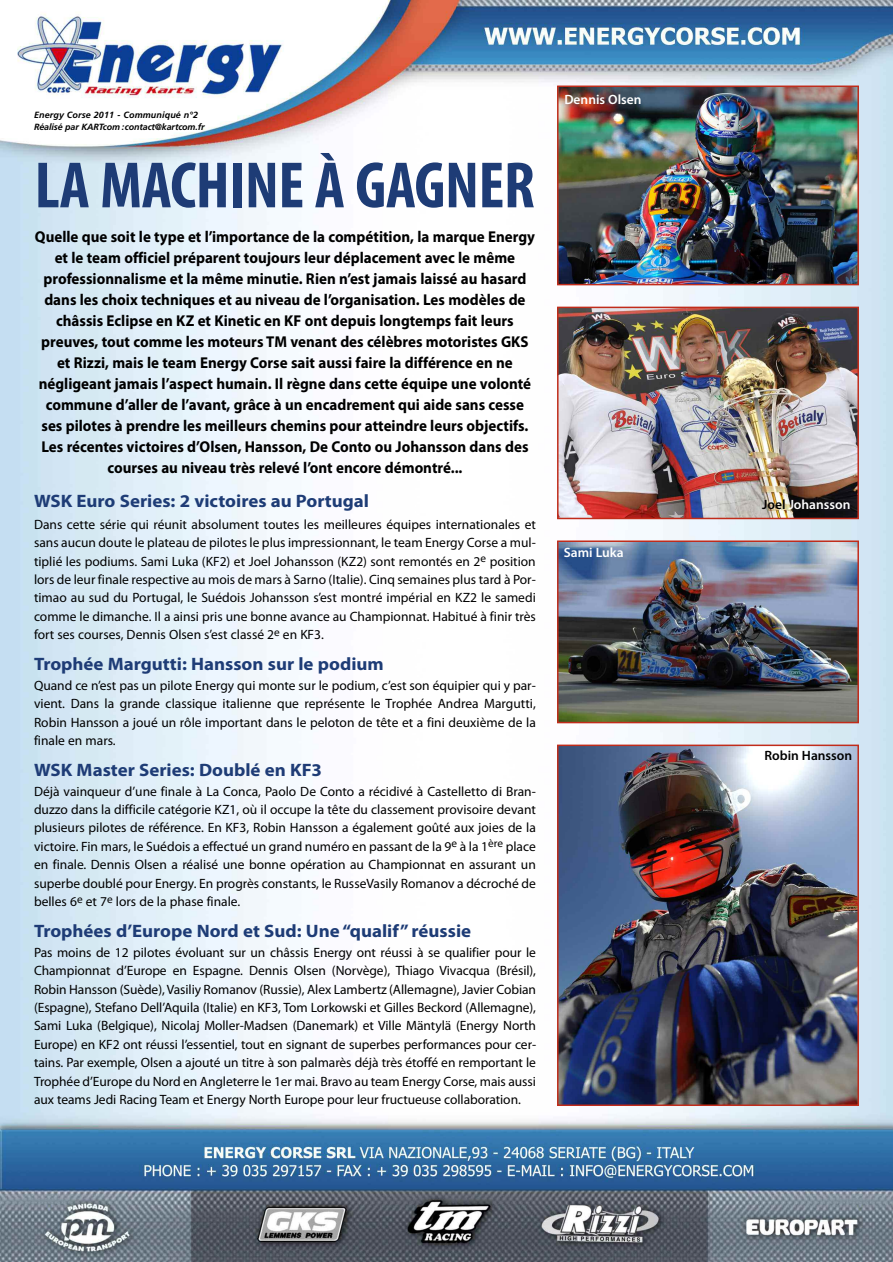
<style>
.page{position:relative;width:893px;height:1262px;background:#fff}
.page>*{position:absolute;margin:0;border:0;box-sizing:border-box;transform-origin:0 0}
.t1{font:700 condensed 66px "Myriad Pro";letter-spacing:-.01em;color:#1e3c76}
.t2{font:700 18px "Myriad Pro";color:#1e3c76;scale:1.05 1}
.t3{font:700 15.75px/21px "Myriad Pro";color:#000;text-align:center;scale:.95 1}
.t4{font:13.5px/18.5px "Myriad Pro";color:#000;text-align:justify}
.t5{font:600 13.5px "Myriad Pro";color:#fff}
.t6{font:600 13.5px "Myriad Pro";color:#000}
.t7{font:italic 700 9px/12px "Frutiger";letter-spacing:-.01em;color:#000}
.s1{color:#000}
</style>
<div class="page">
<img style="left:0;top:0;width:892px;height:1262px">
<img style="left:560px;top:89px;width:296px;height:193px">
<div style="left:557px;top:86px;width:302px;height:199px;border:2px solid #c12c1b"></div>
<img style="left:560px;top:310px;width:296px;height:206px">
<div style="left:557px;top:307px;width:302px;height:212px;border:2px solid #c12c1b"></div>
<img style="left:560px;top:543px;width:296px;height:177px">
<div style="left:557px;top:540px;width:302px;height:183px;border:2px solid #c12c1b"></div>
<img style="left:560px;top:748px;width:296px;height:355px">
<div style="left:557px;top:745px;width:302px;height:361px;border:2px solid #c12c1b"></div>
<p class="t7" style="left:34px;top:109px;width:172px">Energy Corse 2011 - Communiqué n°2<br>Réalisé par KARTcom : contact@kartcom.fr</p>
<h1 class="t1" style="left:35px;top:162px;width:502px">LA MACHINE À GAGNER</h1>
<p class="t3" style="left:35px;top:227px;width:528px">Quelle que soit le type et l’importance de la compétition, la marque Energy et le team officiel préparent toujours leur déplacement avec le même professionnalisme et la même minutie. Rien n’est jamais laissé au hasard dans les choix techniques et au niveau de l’organisation. Les modèles de châssis Eclipse en KZ et Kinetic en KF ont depuis longtemps fait leurs preuves, tout comme les moteurs TM venant des célèbres motoristes GKS et Rizzi, mais le team Energy Corse sait aussi faire la différence en ne négligeant jamais l’aspect humain. Il règne dans cette équipe une volonté commune d’aller de l’avant, grâce à un encadrement qui aide sans cesse ses pilotes à prendre les meilleurs chemins pour atteindre leurs objectifs.<br>Les récentes victoires d’Olsen, Hansson, De Conto ou Johansson dans des courses au niveau très relevé l’ont encore démontré...</p>
<h2 class="t2" style="left:34px;top:494px;width:321px">WSK Euro Series: 2 victoires au Portugal</h2>
<p class="t4" style="left:34px;top:516px;width:503px">Dans cette série qui réunit absolument toutes les meilleures équipes internationales et sans aucun doute le plateau de pilotes le plus impressionnant, le team Energy Corse a mul&shy;tiplié les podiums. Sami Luka (KF2) et Joel Johansson (KZ2) sont remontés en 2<sup>e</sup> position lors de leur finale respective au mois de mars à Sarno (Italie). Cinq semaines plus tard à Por&shy;timao au sud du Portugal, le Suédois Johansson s’est montré impérial en KZ2 le samedi comme le dimanche. Il a ainsi pris une bonne avance au Championnat. Habitué à finir très fort ses courses, Dennis Olsen s’est classé 2<sup>e</sup> en KF3.</p>
<h2 class="t2" style="left:34px;top:657px;width:335px">Trophée Margutti: Hansson sur le podium</h2>
<p class="t4" style="left:34px;top:677px;width:503px">Quand ce n’est pas un pilote Energy qui monte sur le podium, c’est son équipier qui y par&shy;vient. Dans la grande classique italienne que représente le Trophée Andrea Margutti, Robin Hansson a joué un rôle important dans le peloton de tête et a fini deuxième de la finale en mars.</p>
<h2 class="t2" style="left:34px;top:763px;width:276px">WSK Master Series: Doublé en KF3</h2>
<p class="t4" style="left:34px;top:783px;width:503px">Déjà vainqueur d’une finale à La Conca, Paolo De Conto a récidivé à Castelletto di Bran&shy;duzzo dans la difficile catégorie KZ1, où il occupe la tête du classement provisoire devant plusieurs pilotes de référence. En KF3, Robin Hansson a également goûté aux joies de la victoire. Fin mars, le Suédois a effectué un grand numéro en passant de la 9<sup>e</sup> à la 1<sup>ère</sup> place en finale. Dennis Olsen a réalisé une bonne opération au Championnat en assurant un superbe doublé pour Energy. En progrès constants, le RusseVasily Romanov a décroché de belles 6<sup>e</sup> et 7<sup>e</sup> lors de la phase finale.</p>
<h2 class="t2" style="left:34px;top:924px;width:418px">Trophées d’Europe Nord et Sud: Une “qualif” réussie</h2>
<p class="t4" style="left:34px;top:944px;width:504px">Pas moins de 12 pilotes évoluant sur un châssis Energy ont réussi à se qualifier pour le Championnat d’Europe en Espagne. Dennis Olsen (Norvège), Thiago Vivacqua (Brésil), Robin Hansson (Suède), Vasiliy Romanov (Russie), Alex Lambertz (Allemagne), Javier Cobian (Espagne), Stefano Dell’Aquila (Italie) en KF3, Tom Lorkowski et Gilles Beckord (Allemagne), Sami Luka (Belgique), Nicolaj Moller-Madsen (Danemark) et Ville Mäntylä (Energy North Europe) en KF2 ont réussi l’essentiel, tout en signant de superbes performances pour cer&shy;tains. Par exemple, Olsen a ajouté un titre à son palmarès déjà très étoffé en remportant le Trophée d’Europe du Nord en Angleterre le 1er mai. Bravo au team Energy Corse, mais aussi aux teams Jedi Racing Team et Energy North Europe pour leur fructueuse collaboration.</p>
<p class="t5" style="left:564px;top:95px;width:79px">Dennis Olsen</p>
<p class="t5" style="left:564px;top:547px;width:61px">Sami Luka</p>
<p class="t5" style="left:762px;top:500px;width:90px"><span class="s1">Joel</span> Johansson</p>
<p class="t6" style="left:764px;top:751px;width:89px">Robin Hansson</p>
</div>
